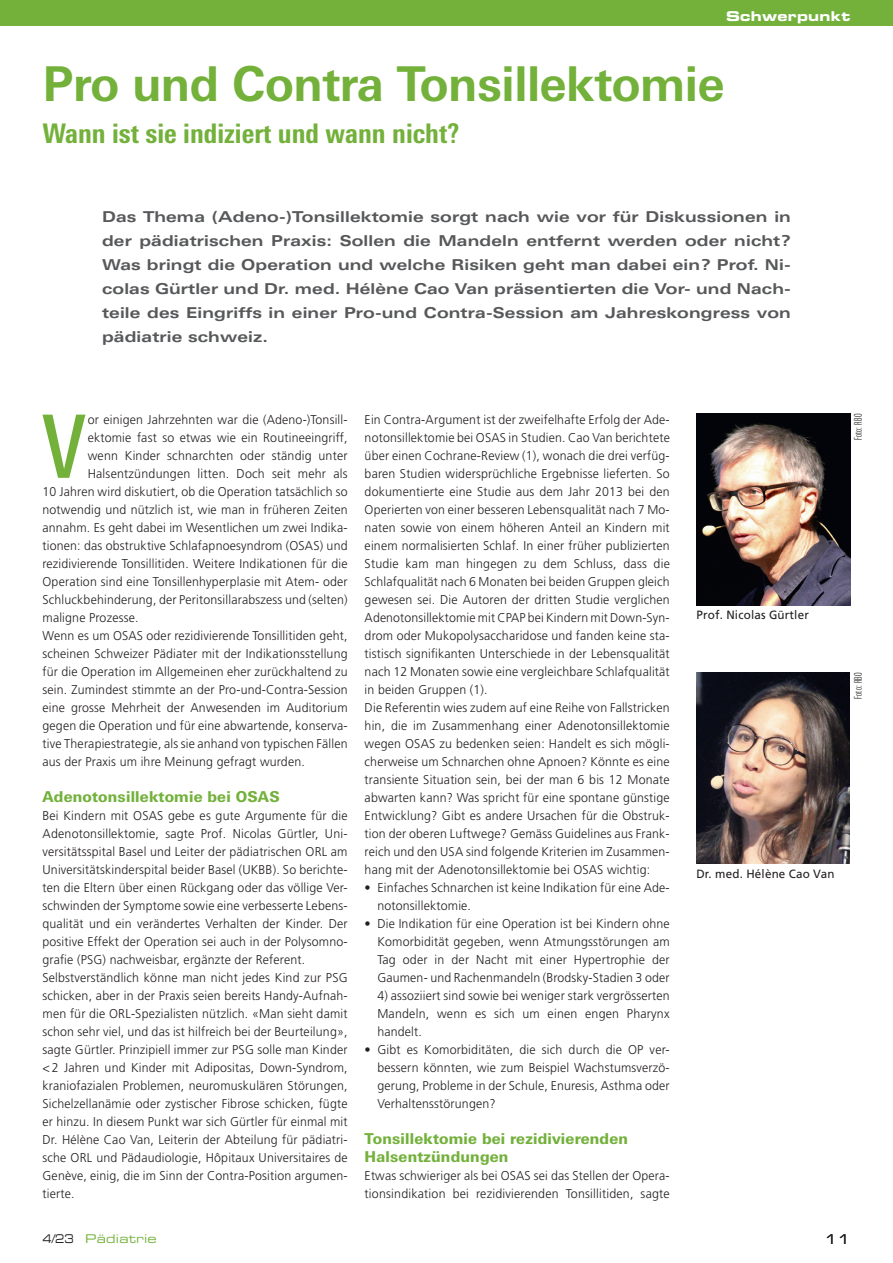
<style>
.page{position:relative;width:893px;height:1263px;background:#fff}
.page>*{position:absolute;margin:0;border:0;box-sizing:border-box;transform-origin:0 0}
.t1{font:500 condensed 87.45px "Linotype Univers";color:#73b13b}
.t2{font:700 48px "Linotype Univers Basic";letter-spacing:-.01em;color:#73b13b}
.t3{font:800 condensed 27px "Linotype Univers";color:#73b13b}
.t4{font:700 15px/24px "Linotype Univers Extd";letter-spacing:.01em;color:#57585a;text-align:justify}
.t5{font:800 15px/18px "Linotype Univers Basic";letter-spacing:.015em;color:#73b13b}
.t6{font:13.5px "Eurostile Bold Extended Two";letter-spacing:.02em;color:#fff}
.t7{font:13.5px "Eurostile Extended Two";color:#231f20}
.t8{font:300 12.75px/18px "Frutiger";letter-spacing:.015em;color:#231f20}
.t9{font:12px "Frutiger";letter-spacing:.015em;color:#231f20}
.t10{font:12px "Eurostile Extended Two";letter-spacing:.02em;color:#73b13b}
.t11{font:300 10.5px "Linotype Univers Comp";letter-spacing:.025em;color:#231f20}
.s1{color:#231f20}
</style>
<div class="page">
<div style="left:0;top:0;width:893px;height:26px;background:#73b13b"></div>
<img style="left:696px;top:414px;width:154px;height:191px">
<img style="left:697px;top:672px;width:153px;height:192px">
<p class="t6" style="left:726px;top:7px;width:126px">Schwerpunkt</p>
<h2 class="t2" style="left:43px;top:55px;width:683px">Pro und Contra Tonsillektomie</h2>
<h3 class="t3" style="left:43px;top:117px;width:418px">Wann ist sie indiziert und wann nicht?</h3>
<p class="t4" style="left:102px;top:205px;width:690px">Das Thema (Adeno-)Tonsillektomie sorgt nach wie vor für Diskussionen in der pädiatrischen Praxis: Sollen die Mandeln entfernt werden oder nicht?<br>Was bringt die Operation und welche Risiken geht man dabei ein? Prof. Ni&shy;colas Gürtler und Dr. med. Hélène Cao Van präsentierten die Vor- und Nach&shy;teile des Eingriffs in einer Pro-und Contra-Session am Jahreskongress von pädiatrie schweiz.</p>
<h1 class="t1" style="left:42px;top:395px;width:46px">V</h1>
<p class="t8" style="left:88px;top:410px;width:261px">or einigen Jahrzehnten war die (Adeno-)Tonsill-</p>
<p class="t8" style="left:88px;top:428px;width:261px">ektomie fast so etwas wie ein Routineeingriff,</p>
<p class="t8" style="left:88px;top:446px;width:261px">wenn Kinder schnarchten oder ständig unter</p>
<p class="t8" style="left:88px;top:464px;width:261px">Halsentzündungen litten. Doch seit mehr als</p>
<p class="t8" style="left:43px;top:482px;width:307px">10 Jahren wird diskutiert, ob die Operation tatsächlich so</p>
<p class="t8" style="left:43px;top:500px;width:307px">notwendig und nützlich ist, wie man in früheren Zeiten</p>
<p class="t8" style="left:43px;top:518px;width:307px">annahm. Es geht dabei im Wesentlichen um zwei Indika-</p>
<p class="t8" style="left:43px;top:536px;width:307px">tionen: das obstruktive Schlafapnoesyndrom (OSAS) und</p>
<p class="t8" style="left:43px;top:554px;width:307px">rezidivierende Tonsillitiden. Weitere Indikationen für die</p>
<p class="t8" style="left:43px;top:572px;width:307px">Operation sind eine Tonsillenhyperplasie mit Atem- oder</p>
<p class="t8" style="left:43px;top:590px;width:307px">Schluckbehinderung, der Peritonsillarabszess und (selten)</p>
<p class="t8" style="left:43px;top:608px;width:98px">maligne Prozesse.</p>
<p class="t8" style="left:43px;top:626px;width:307px">Wenn es um OSAS oder rezidivierende Tonsillitiden geht,</p>
<p class="t8" style="left:43px;top:644px;width:307px">scheinen Schweizer Pädiater mit der Indikationsstellung</p>
<p class="t8" style="left:43px;top:662px;width:307px">für die Operation im Allgemeinen eher zurückhaltend zu</p>
<p class="t8" style="left:43px;top:680px;width:307px">sein. Zumindest stimmte an der Pro-und-Contra-Session</p>
<p class="t8" style="left:43px;top:698px;width:307px">eine grosse Mehrheit der Anwesenden im Auditorium</p>
<p class="t8" style="left:43px;top:716px;width:307px">gegen die Operation und für eine abwartende, konserva-</p>
<p class="t8" style="left:43px;top:734px;width:307px">tive Therapiestrategie, als sie anhand von typischen Fällen</p>
<p class="t8" style="left:43px;top:752px;width:264px">aus der Praxis um ihre Meinung gefragt wurden.</p>
<p class="t5" style="left:43px;top:787px;width:239px">Adenotonsillektomie bei OSAS</p>
<p class="t8" style="left:43px;top:806px;width:307px">Bei Kindern mit OSAS gebe es gute Argumente für die Adenotonsillektomie, sagte Prof. Nicolas Gürtler, Uni&shy;versitätsspital Basel und Leiter der pädiatrischen ORL am Universitätskinderspital beider Basel (UKBB). So berichte&shy;ten die Eltern über einen Rückgang oder das völlige Ver&shy;schwinden der Symptome sowie eine verbesserte Lebens&shy;qualität und ein verändertes Verhalten der Kinder. Der positive Effekt der Operation sei auch in der Polysomno&shy;grafie (PSG) nachweisbar, ergänzte der Referent.<br>Selbstverständlich könne man nicht jedes Kind zur PSG schicken, aber in der Praxis seien bereits Handy-Aufnah&shy;men für die ORL-Spezialisten nützlich. «Man sieht damit schon sehr viel, und das ist hilfreich bei der Beurteilung», sagte Gürtler. Prinzipiell immer zur PSG solle man Kinder &lt; 2 Jahren und Kinder mit Adipositas, Down-Syndrom, kraniofazialen Problemen, neuromuskulären Störungen, Sichelzellanämie oder zystischer Fibrose schicken, fügte er hinzu. In diesem Punkt war sich Gürtler für einmal mit Dr. Hélène Cao Van, Leiterin der Abteilung für pädiatri&shy;sche ORL und Pädaudiologie, Hôpitaux Universitaires de Genève, einig, die im Sinn der Contra-Position argumen&shy;tierte.</p>
<p class="t10" style="left:43px;top:1230px;width:116px"><span class="s1">4/23</span> Pädiatrie</p>
<p class="t8" style="left:365px;top:410px;width:307px">Ein Contra-Argument ist der zweifelhafte Erfolg der Ade&shy;notonsillektomie bei OSAS in Studien. Cao Van berichtete über einen Cochrane-Review (1), wonach die drei verfüg&shy;baren Studien widersprüchliche Ergebnisse lieferten. So dokumentierte eine Studie aus dem Jahr 2013 bei den Operierten von einer besseren Lebensqualität nach 7 Mo&shy;naten sowie von einem höheren Anteil an Kindern mit einem normalisierten Schlaf. In einer früher publizierten Studie kam man hingegen zu dem Schluss, dass die Schlafqualität nach 6 Monaten bei beiden Gruppen gleich gewesen sei. Die Autoren der dritten Studie verglichen Adenotonsillektomie mit CPAP bei Kindern mit Down-Syn&shy;drom oder Mukopolysaccharidose und fanden keine sta&shy;tistisch signifikanten Unterschiede in der Lebensqualität nach 12 Monaten sowie eine vergleichbare Schlafqualität in beiden Gruppen (1).<br>Die Referentin wies zudem auf eine Reihe von Fallstricken hin, die im Zusammenhang einer Adenotonsillektomie wegen OSAS zu bedenken seien: Handelt es sich mögli&shy;cherweise um Schnarchen ohne Apnoen? Könnte es eine transiente Situation sein, bei der man 6 bis 12 Monate abwarten kann? Was spricht für eine spontane günstige Entwicklung? Gibt es andere Ursachen für die Obstruk&shy;tion der oberen Luftwege? Gemäss Guidelines aus Frank&shy;reich und den USA sind folgende Kriterien im Zusammen&shy;hang mit der Adenotonsillektomie bei OSAS wichtig:</p>
<p class="t8" style="left:377px;top:878px;width:294px;text-indent:-13px">• Einfaches Schnarchen ist keine Indikation für eine Ade&shy;notonsillektomie.</p>
<p class="t8" style="left:377px;top:914px;width:294px;text-align:justify;text-indent:-13px">• Die Indikation für eine Operation ist bei Kindern ohne Komorbidität gegeben, wenn Atmungsstörungen am Tag oder in der Nacht mit einer Hypertrophie der Gaumen- und Rachenmandeln (Brodsky-Stadien 3 oder</p>
<p class="t8" style="left:377px;top:986px;width:294px;text-align:justify">4) assoziiert sind sowie bei weniger stark vergrösserten Mandeln, wenn es sich um einen engen Pharynx handelt.</p>
<p class="t8" style="left:377px;top:1040px;width:294px;text-align:justify;text-indent:-13px">• Gibt es Komorbiditäten, die sich durch die OP ver&shy;bessern könnten, wie zum Beispiel Wachstumsverzö&shy;gerung, Probleme in der Schule, Enuresis, Asthma oder Verhaltensstörungen?</p>
<p class="t5" style="left:365px;top:1129px;width:265px">Tonsillektomie bei rezidivierenden<br>Halsentzündungen</p>
<p class="t8" style="left:365px;top:1166px;width:307px">Etwas schwieriger als bei OSAS sei das Stellen der Opera&shy;tionsindikation bei rezidivierenden Tonsillitiden, sagte</p>
<p class="t11" style="left:852px;top:440px;width:28px;rotate:-90deg">Foto: RBO</p>
<p class="t9" style="left:696px;top:608px;width:114px">Prof. Nicolas Gürtler</p>
<p class="t11" style="left:852px;top:699px;width:28px;rotate:-90deg">Foto: RBO</p>
<p class="t9" style="left:696px;top:867px;width:140px">Dr. med. Hélène Cao Van</p>
<p class="t7" style="left:824px;top:1230px;width:28px">11</p>
</div>
